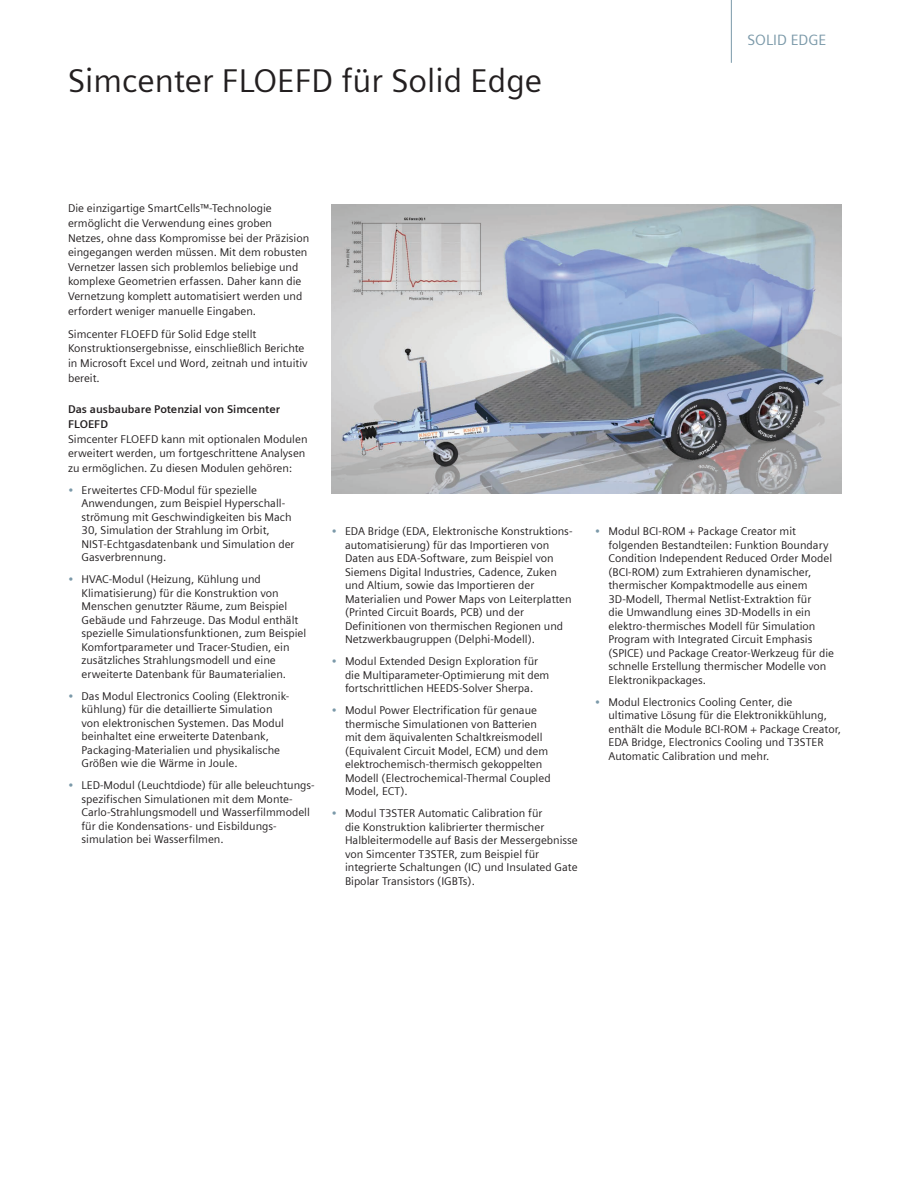
<style>
.page{position:relative;width:918px;height:1188px;background:#fff}
.page>*{position:absolute;margin:0;border:0;box-sizing:border-box;transform-origin:0 0}
.Head_Blk__22pt_120{font:33px "Siemens Sans Global";color:#231f20}
.Product_tab___10pt_0{font:15px "Siemens Sans Global";color:#7b99a9}
.Body_text_Blk__9pt_4{font:11.25px/13.5px "Siemens Sans Global";color:#231f20}
.Body_text_HEAD_Blk{font:700 11.25px/14.5px "Siemens Sans Global";color:#231f20}
.s1{color:#7b99a9}
</style>
<div class="page">
<hr style="left:731px;top:0;width:1px;height:63px;background:#7b99a9">
<img style="left:332px;top:204px;width:509px;height:289px">
<p class="Head_Blk__22pt_120" style="left:68px;top:61px;width:476px">Simcenter FLOEFD für Solid Edge</p>
<p class="Product_tab___10pt_0" style="left:748px;top:32px;width:81px">SOLID EDGE</p>
<p class="Body_text_Blk__9pt_4" style="left:68px;top:201px;width:243px;line-height:14.7px">Die einzigartige SmartCells™-Technologie ermöglicht die Verwendung eines groben Netzes, ohne dass Kompromisse bei der Präzision eingegangen werden müssen. Mit dem robusten Vernetzer lassen sich problemlos beliebige und komplexe Geometrien erfassen. Daher kann die Vernetzung komplett automatisiert werden und erfordert weniger manuelle Eingaben.</p>
<p class="Body_text_Blk__9pt_4" style="left:68px;top:327px;width:241px;line-height:14.7px">Simcenter FLOEFD für Solid Edge stellt Konstruktionsergebnisse, einschließlich Berichte in Microsoft Excel und Word, zeitnah und intuitiv bereit.</p>
<p class="Body_text_HEAD_Blk" style="left:68px;top:402px;width:214px">Das ausbaubare Potenzial von Simcenter<br>FLOEFD</p>
<p class="Body_text_Blk__9pt_4" style="left:68px;top:431px;width:241px;line-height:14.7px">Simcenter FLOEFD kann mit optionalen Modulen erweitert werden, um fortgeschrittene Analysen zu ermöglichen. Zu diesen Modulen gehören:</p>
<p class="Body_text_Blk__9pt_4" style="left:82px;top:483px;width:215px;text-indent:-14px"><span class="s1">•</span> Erweitertes CFD-Modul für spezielle Anwendungen, zum Beispiel Hyperschall&shy;strömung mit Geschwindigkeiten bis Mach 30, Simulation der Strahlung im Orbit, NIST-Echtgasdatenbank und Simulation der Gasverbrennung.</p>
<p class="Body_text_Blk__9pt_4" style="left:82px;top:573px;width:226px;text-indent:-14px"><span class="s1">•</span> HVAC-Modul (Heizung, Kühlung und Klimatisierung) für die Konstruktion von Menschen genutzter Räume, zum Beispiel Gebäude und Fahrzeuge. Das Modul enthält spezielle Simulationsfunktionen, zum Beispiel Komfortparameter und Tracer-Studien, ein zusätzliches Strahlungsmodell und eine erweiterte Datenbank für Baumaterialien.</p>
<p class="Body_text_Blk__9pt_4" style="left:82px;top:689px;width:209px;text-indent:-14px"><span class="s1">•</span> Das Modul Electronics Cooling (Elektronik&shy;kühlung) für die detaillierte Simulation von elektronischen Systemen. Das Modul beinhaltet eine erweiterte Datenbank, Packaging-Materialien und physikalische Größen wie die Wärme in Joule.</p>
<p class="Body_text_Blk__9pt_4" style="left:82px;top:779px;width:235px;text-indent:-14px"><span class="s1">•</span> LED-Modul (Leuchtdiode) für alle beleuchtungs&shy;spezifischen Simulationen mit dem Monte-Carlo-Strahlungsmodell und Wasserfilmmodell für die Kondensations- und Eisbildungs&shy;simulation bei Wasserfilmen.</p>
<p class="Body_text_Blk__9pt_4" style="left:345px;top:525px;width:229px;text-indent:-14px"><span class="s1">•</span> EDA Bridge (EDA, Elektronische Konstruktions&shy;automatisierung) für das Importieren von Daten aus EDA-Software, zum Beispiel von Siemens Digital Industries, Cadence, Zuken und Altium, sowie das Importieren der Materialien und Power Maps von Leiterplatten (Printed Circuit Boards, PCB) und der Definitionen von thermischen Regionen und Netzwerkbaugruppen (Delphi-Modell).</p>
<p class="Body_text_Blk__9pt_4" style="left:345px;top:655px;width:206px;text-indent:-14px"><span class="s1">•</span> Modul Extended Design Exploration für die Multiparameter-Optimierung mit dem fortschrittlichen HEEDS-Solver Sherpa.</p>
<p class="Body_text_Blk__9pt_4" style="left:345px;top:704px;width:207px;text-indent:-14px"><span class="s1">•</span> Modul Power Electrification für genaue thermische Simulationen von Batterien mit dem äquivalenten Schaltkreismodell (Equivalent Circuit Model, ECM) und dem elektrochemisch-thermisch gekoppelten Modell (Electrochemical-Thermal Coupled Model, ECT).</p>
<p class="Body_text_Blk__9pt_4" style="left:345px;top:807px;width:234px;text-indent:-14px"><span class="s1">•</span> Modul T3STER Automatic Calibration für<br>die Konstruktion kalibrierter thermischer Halbleitermodelle auf Basis der Messergebnisse von Simcenter T3STER, zum Beispiel für integrierte Schaltungen (IC) und Insulated Gate Bipolar Transistors (IGBTs).</p>
<p class="Body_text_Blk__9pt_4" style="left:608px;top:525px;width:227px;text-indent:-14px"><span class="s1">•</span> Modul BCI-ROM + Package Creator mit folgenden Bestandteilen: Funktion Boundary Condition Independent Reduced Order Model (BCI-ROM) zum Extrahieren dynamischer, thermischer Kompaktmodelle aus einem 3D-Modell, Thermal Netlist-Extraktion für<br>die Umwandlung eines 3D-Modells in ein elektro-thermisches Modell für Simulation Program with Integrated Circuit Emphasis (SPICE) und Package Creator-Werkzeug für die schnelle Erstellung thermischer Modelle von Elektronikpackages.</p>
<p class="Body_text_Blk__9pt_4" style="left:608px;top:695px;width:234px;text-indent:-14px"><span class="s1">•</span> Modul Electronics Cooling Center, die ultimative Lösung für die Elektronikkühlung, enthält die Module BCI-ROM + Package Creator, EDA Bridge, Electronics Cooling und T3STER Automatic Calibration und mehr.</p>
</div>
